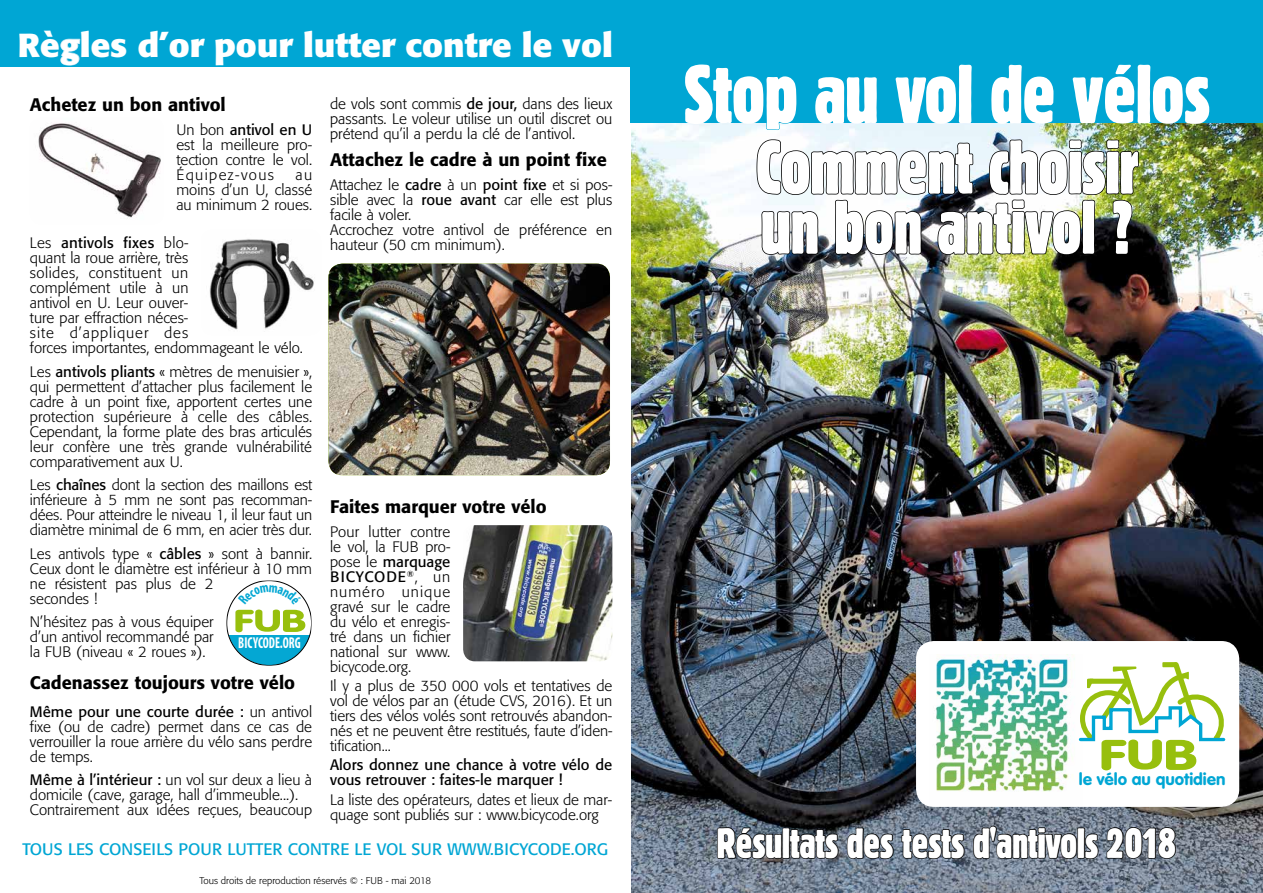
<style>
.page{position:relative;width:1263px;height:893px;background:#fff}
.page>*{position:absolute;margin:0;border:0;box-sizing:border-box;transform-origin:0 0}
.t1{font:82.5px "Block BE Extra Cn";color:#fff}
.t2{font:75px/60px "Block BE Extra Cn";color:#fff}
.t3{font:42px "Block BE Extra Cn";color:#fff}
.t4{font:700 33px "Formata";color:#fff;scale:1.05 1}
.t5{font:500 18px "Formata";color:#000}
.t6{font:16.5px "Formata";color:#00a6d4}
.t7{font:700 16.5px "Volkswagen";color:#00a6d4}
.t8{font:700 condensed 15.75px "Myriad Pro";color:#fff;scale:.8 1}
.t9{font:300 15px/15px "Formata";color:#000;text-align:justify}
.t10{font:15px/15px "Formata";color:#000}
.t11{font:300 9.75px "Formata";color:#000}
.s1{font-weight:400}
</style>
<div class="page">
<img style="left:632px;top:122px;width:631px;height:771px">
<div style="left:631px;top:0;width:632px;height:122px;background:#00a6d4"></div>
<img style="left:756px;top:122px;width:383px;height:146px">
<div style="left:917px;top:642px;width:321px;height:164px;background:#fff;border-radius:17px"></div>
<div style="left:916px;top:641px;width:323px;height:166px;border:2px solid #fff;border-radius:17px"></div>
<img style="left:930px;top:655px;width:152px;height:150px">
<div style="left:0;top:0;width:631px;height:67px;background:#00a6d4"></div>
<svg style="left:60px;top:38px;width:21px;height:28px"></svg>
<svg style="left:716px;top:826px;width:123px;height:59px;background:#59636f"></svg>
<svg style="left:846px;top:826px;width:48px;height:59px;background:#626f7e"></svg>
<svg style="left:900px;top:828px;width:65px;height:57px;background:#636f7e"></svg>
<svg style="left:972px;top:825px;width:127px;height:54px;background:#636d7a"></svg>
<svg style="left:1105px;top:814px;width:72px;height:46px;background:#5b636f"></svg>
<svg style="left:1077px;top:658px;width:149px;height:112px"></svg>
<img style="left:463px;top:525px;width:149px;height:136px">
<img style="left:328px;top:264px;width:282px;height:211px">
<img style="left:38px;top:123px;width:123px;height:95px">
<img style="left:209px;top:239px;width:105px;height:91px">
<svg style="left:226px;top:580px;width:85px;height:86px"></svg>
<h3 class="t4" style="left:18px;top:25px;width:568px">Règles d’or pour lutter contre le vol</h3>
<p class="t5" style="left:30px;top:94px;width:197px">Achetez un bon antivol</p>
<p class="t9" style="left:176px;top:122px;width:137px">Un bon <span class="s1">antivol en U </span>est la meilleure pro&shy;tection contre le vol.<br>Équipez-vous</p>
<p class="t9" style="left:176px;top:167px;width:137px;text-indent:119px">au moins d’un U, classé au minimum 2 roues.</p>
<p class="t9" style="left:30px;top:235px;width:275px;text-align:left">Les <span class="s1">antivols fixes</span> blo-<br>quant la roue arrière, très<br>solides, constituent un<br>complément utile à un<br>antivol en U. Leur ouver-<br>ture par effraction néces-<br>site d’appliquer des<br>forces importantes, endommageant le vélo.</p>
<p class="t9" style="left:30px;top:364px;width:284px">Les <span class="s1">antivols pliants</span> « mètres de menuisier », qui permettent d’attacher plus facilement le cadre à un point fixe, apportent certes une protection supérieure à celle des câbles.<br>Cependant, la forme plate des bras articulés leur confère une très grande vulnérabilité comparativement aux U.</p>
<p class="t9" style="left:30px;top:477px;width:284px">Les <span class="s1">chaînes</span> dont la section des maillons est inférieure à 5 mm ne sont pas recomman&shy;dées. Pour atteindre le niveau 1, il leur faut un diamètre minimal de 6 mm, en acier très dur.</p>
<p class="t9" style="left:30px;top:546px;width:284px;text-align:left">Les antivols type « <span class="s1">câbles</span> » sont à bannir.<br>Ceux dont le diamètre est inférieur à 10 mm ne résistent pas plus de 2<br>secondes !</p>
<p class="t9" style="left:30px;top:614px;width:185px">N’hésitez pas à vous équiper d’un antivol recommandé par la FUB (niveau « 2 roues »).</p>
<p class="t5" style="left:30px;top:672px;width:267px">Cadenassez toujours votre vélo</p>
<p class="t9" style="left:30px;top:704px;width:284px"><span class="s1">Même pour une courte durée :</span> un antivol fixe (ou de cadre) permet dans ce cas de verrouiller la roue arrière du vélo sans perdre de temps.</p>
<p class="t9" style="left:30px;top:773px;width:284px;text-align:left"><span class="s1">Même à l’intérieur :</span> un vol sur deux a lieu à domicile (cave, garage, hall d’immeuble...).<br>Contrairement aux idées reçues, beaucoup</p>
<p class="t8" style="left:238px;top:633px;width:80px">BICYCODE.ORG</p>
<p class="t9" style="left:330px;top:96px;width:284px">de vols sont commis <span class="s1">de jour,</span> dans des lieux passants. Le voleur utilise un outil discret ou prétend qu’il a perdu la clé de l’antivol.</p>
<p class="t5" style="left:330px;top:149px;width:278px">Attachez le cadre à un point fixe</p>
<p class="t9" style="left:330px;top:177px;width:284px;text-align:left">Attachez le <span class="s1">cadre</span> à un <span class="s1">point fixe</span> et si pos&shy;sible avec la <span class="s1">roue avant</span> car elle est plus facile à voler.<br>Accrochez votre antivol de préférence en hauteur (50 cm minimum).</p>
<p class="t5" style="left:330px;top:496px;width:218px">Faites marquer votre vélo</p>
<p class="t9" style="left:330px;top:524px;width:122px">Pour lutter contre le vol, la FUB pro&shy;pose le <span class="s1">marquage BICYCODE</span><sup>®</sup>, un numéro unique gravé sur le cadre du vélo et enregis&shy;tré dans un fichier national sur www. bicycode.org.</p>
<p class="t9" style="left:330px;top:679px;width:284px">Il y a plus de 350 000 vols et tentatives de vol de vélos par an (étude CVS, 2016). Et un tiers des vélos volés sont retrouvés abandon&shy;nés et ne peuvent être restitués, faute d’iden&shy;tification...</p>
<p class="t10" style="left:330px;top:758px;width:284px">Alors donnez une chance à votre vélo de vous retrouver : faites-le marquer !</p>
<p class="t9" style="left:330px;top:792px;width:283px">La liste des opérateurs, dates et lieux de mar&shy;quage sont publiés sur : www.bicycode.org</p>
<p class="t6" style="left:23px;top:839px;width:587px">TOUS LES CONSEILS POUR LUTTER CONTRE LE VOL SUR WWW.BICYCODE.ORG</p>
<p class="t11" style="left:200px;top:875px;width:233px">Tous droits de reproduction réservés © : FUB - mai 2018</p>
<h1 class="t1" style="left:684px;top:47px;width:527px">Stop au vol de vélos</h1>
<h2 class="t2" style="left:756px;top:137px;width:384px">Comment choisir un bon antivol ?</h2>
<p class="t7" style="left:1079px;top:768px;width:148px">le vélo au quotidien</p>
<h3 class="t3" style="left:716px;top:819px;width:461px">Résultats des tests d'antivols 2018</h3>
</div>
